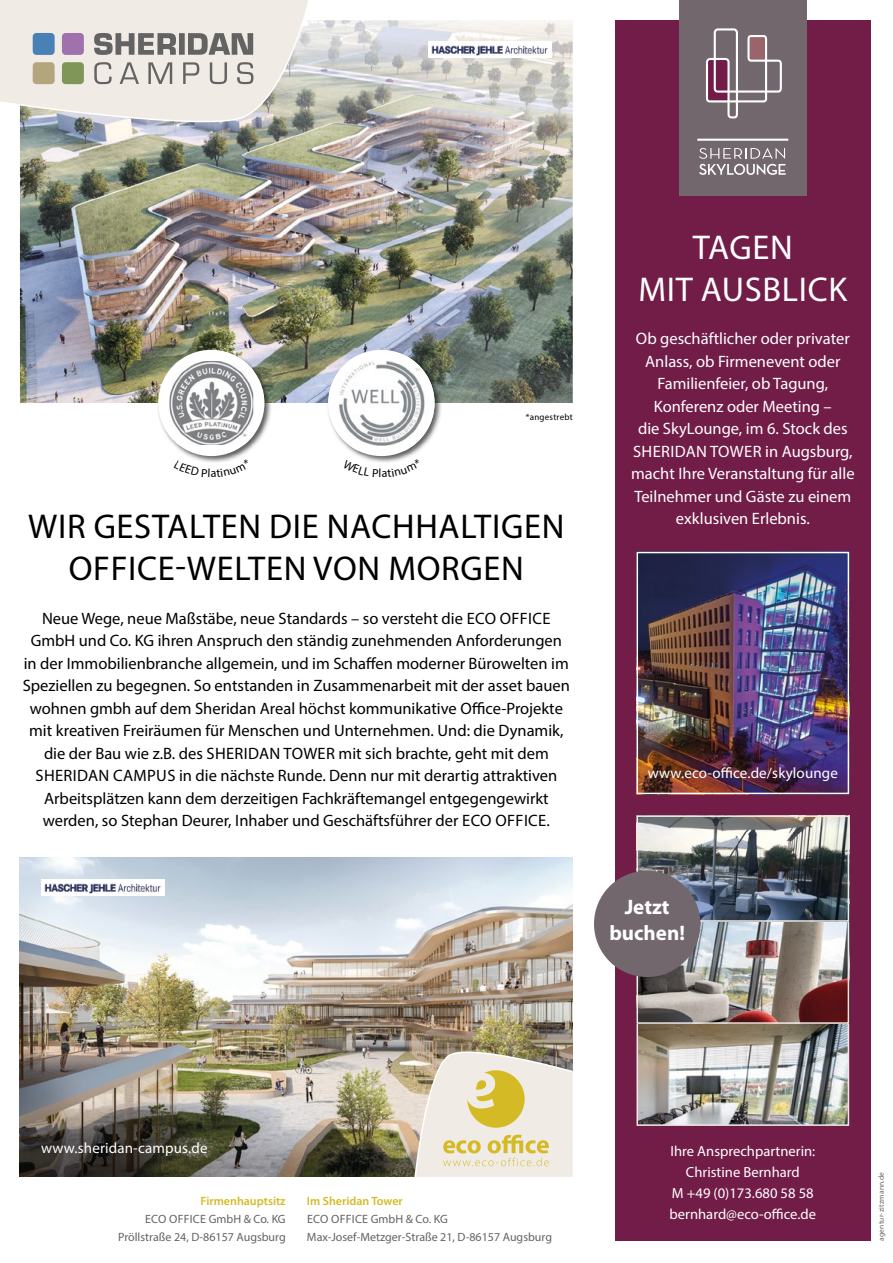
<style>
.page{position:relative;width:893px;height:1263px;background:#fff}
.page>*{position:absolute;margin:0;border:0;box-sizing:border-box;transform-origin:0 0}
.t1{font:34.5px "Myriad Pro";letter-spacing:.02em;color:#000}
.t2{font:34.5px/42px "Myriad Pro";letter-spacing:.02em;color:#fff;text-align:center}
.t3{font:700 21px/25.5px "Myriad Pro";color:#fff;text-align:center}
.t4{font:16.5px/22.5px "Myriad Pro";color:#000;text-align:center}
.t5{font:16.5px/22.5px "Myriad Pro";color:#fff;text-align:center}
.t6{font:15px "Myriad Pro";letter-spacing:.01em;color:#fff}
.t7{font:14.7px/21px "Myriad Pro";color:#fff;text-align:center}
.t8{font:12px/18px "Myriad Pro";color:#646363;text-align:right}
.t9{font:600 12px "Myriad Pro";color:#d4bb25}
.t10{font:9px "Myriad Pro";letter-spacing:.025em;color:#000}
.t11{font:7.5px "Myriad Pro";letter-spacing:.025em;color:#646363}
</style>
<div class="page">
<img style="left:20px;top:20px;width:553px;height:383px">
<div style="left:615px;top:20px;width:255px;height:1221px;background:#721c48"></div>
<img style="left:636px;top:1019px;width:214px;height:107px">
<img style="left:639px;top:922px;width:207px;height:99px">
<div style="left:636px;top:917px;width:213px;height:107px;border:2px solid #f0ece5"></div>
<img style="left:639px;top:555px;width:207px;height:236px">
<div style="left:636px;top:552px;width:213px;height:242px;border:2px solid #fff"></div>
<svg style="left:0;top:0;width:314px;height:132px;background:#dad8d3"></svg>
<div style="left:33px;top:33px;width:22px;height:22px;background:#4981b7;border-radius:4px"></div>
<div style="left:33px;top:62px;width:22px;height:22px;background:#b3a67d;border-radius:4px"></div>
<div style="left:62px;top:33px;width:22px;height:22px;background:#a072ad;border-radius:4px"></div>
<div style="left:62px;top:62px;width:22px;height:22px;background:#809558;border-radius:4px"></div>
<div style="left:679px;top:0;width:128px;height:195px;background:#72676c"></div>
<svg style="left:697px;top:139px;width:91px;height:2px"></svg>
<svg style="left:699px;top:148px;width:87px;height:27px"></svg>
<svg style="left:706px;top:28px;width:76px;height:90px"></svg>
<img style="left:639px;top:818px;width:207px;height:101px">
<div style="left:636px;top:815px;width:213px;height:107px;border:2px solid #f0ece5"></div>
<img style="left:157px;top:348px;width:115px;height:111px">
<div style="left:158px;top:350px;width:106px;height:106px;background:#fff;border-radius:50%"></div>
<img style="left:169px;top:361px;width:84px;height:84px">
<img style="left:327px;top:348px;width:115px;height:110px">
<div style="left:328px;top:350px;width:107px;height:106px;background:#fff;border-radius:50%"></div>
<img style="left:328px;top:355px;width:107px;height:96px">
<img style="left:20px;top:858px;width:553px;height:319px">
<div style="left:428px;top:41px;width:123px;height:17px;background:#fff"></div>
<img style="left:432px;top:45px;width:115px;height:10px">
<div style="left:41px;top:879px;width:123px;height:17px;background:#fff"></div>
<img style="left:45px;top:883px;width:115px;height:10px">
<svg style="left:413px;top:1042px;width:160px;height:135px;background:#ddd4b6"></svg>
<div style="left:594px;top:871px;width:106px;height:106px;background:#72676c;border-radius:50%"></div>
<svg style="left:196px;top:459px;width:37px;height:4px"></svg>
<svg style="left:364px;top:458px;width:41px;height:5px"></svg>
<p class="t10" style="left:526px;top:412px;width:48px">*angestrebt</p>
<h1 class="t2" style="left:638px;top:226px;width:210px">TAGEN<br>MIT AUSBLICK</h1>
<p class="t5" style="left:631px;top:327px;width:225px">Ob geschäftlicher oder privater<br>Anlass, ob Firmenevent oder<br>Familienfeier, ob Tagung,<br>Konferenz oder Meeting –<br>die SkyLounge, im 6. Stock des<br>SHERIDAN TOWER in Augsburg, macht Ihre Veranstaltung für alle<br>Teilnehmer und Gäste zu einem</p>
<h1 class="t1" style="left:28px;top:505px;width:538px">WIR GESTALTEN DIE NACHHALTIGEN</h1>
<p class="t5" style="left:676px;top:507px;width:135px">exklusiven Erlebnis.</p>
<h1 class="t1" style="left:69px;top:547px;width:457px">OFFICE-WELTEN VON MORGEN</h1>
<p class="t4" style="left:23px;top:607px;width:549px">Neue Wege, neue Maßstäbe, neue Standards – so versteht die ECO OFFICE GmbH und Co. KG ihren Anspruch den ständig zunehmenden Anforderungen in der Immobilienbranche allgemein, und im Schaffen moderner Bürowelten im Speziellen zu begegnen. So entstanden in Zusammenarbeit mit der asset bauen wohnen gmbh auf dem Sheridan Areal höchst kommunikative Office-Projekte mit kreativen Freiräumen für Menschen und Unternehmen. Und: die Dynamik, die der Bau wie z.B. des SHERIDAN TOWER mit sich brachte, geht mit dem SHERIDAN CAMPUS in die nächste Runde. Denn nur mit derartig attraktiven Arbeitsplätzen kann dem derzeitigen Fachkräftemangel entgegengewirkt werden, so Stephan Deurer, Inhaber und Geschäftsführer der ECO OFFICE.</p>
<p class="t6" style="left:648px;top:764px;width:192px">www.eco-office.de/skylounge</p>
<p class="t3" style="left:609px;top:893px;width:77px">Jetzt buchen!</p>
<p class="t6" style="left:41px;top:1138px;width:168px">www.sheridan-campus.de</p>
<p class="t9" style="left:201px;top:1193px;width:87px">Firmenhauptsitz</p>
<p class="t8" style="left:118px;top:1209px;width:169px">ECO OFFICE GmbH &amp; Co. KG<br>Pröllstraße 24, D-86157 Augsburg</p>
<p class="t9" style="left:307px;top:1193px;width:97px">Im Sheridan Tower</p>
<p class="t8" style="left:307px;top:1209px;width:247px;text-align:left">ECO OFFICE GmbH &amp; Co. KG<br>Max-Josef-Metzger-Straße 21, D-86157 Augsburg</p>
<p class="t7" style="left:670px;top:1141px;width:148px">Ihre Ansprechpartnerin:<br>Christine Bernhard<br>M +49 (0)173.680 58 58 bernhard@eco-office.de</p>
<p class="t11" style="left:877px;top:1241px;width:70px;rotate:-90deg">agentur-zitzmann.de</p>
</div>
